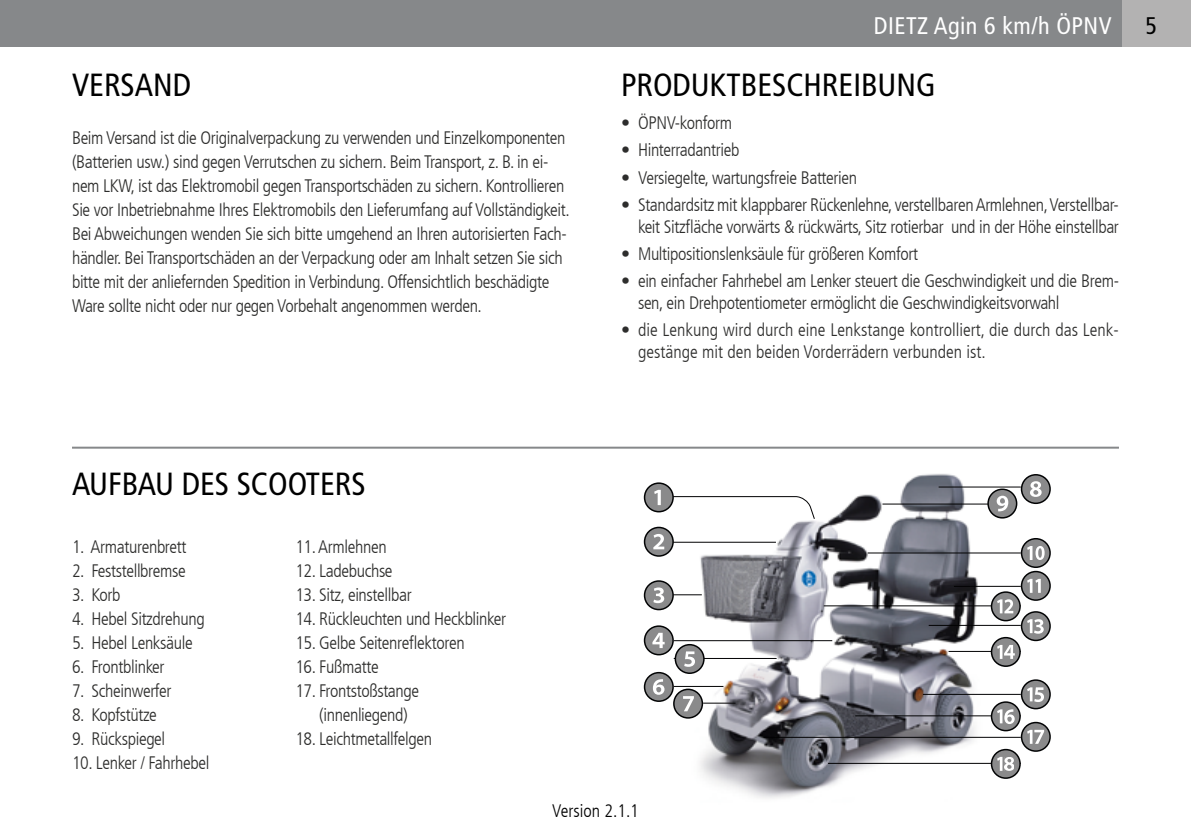
<style>
.page{position:relative;width:1191px;height:840px;background:#fff}
.page>*{position:absolute;margin:0;border:0;box-sizing:border-box;transform-origin:0 0}
.t1{font:condensed 32px "Frutiger LT";color:#000}
.t2{font:condensed 24px "Frutiger LT";letter-spacing:.02em;color:#fff}
.t3{font:condensed 24px "Frutiger LT";color:#000}
.t4{font:300 condensed 18px/24px "Frutiger LT";letter-spacing:-.02em;color:#2d2d2c}
.t5{font:300 condensed 18px/21.6px "Frutiger LT";color:#2d2d2c}
.t6{font:300 condensed 18px "Frutiger LT";color:#000}
</style>
<div class="page">
<div style="left:0;top:0;width:1191px;height:47px;background:#86888a"></div>
<div style="left:1123px;top:0;width:68px;height:47px;background:#b3b2b2"></div>
<hr style="left:72px;top:446px;width:1047px;height:2px;background:#86888a">
<img style="left:673px;top:473px;width:335px;height:326px">
<hr style="left:867px;top:552px;width:153px;height:1px;background:#020203">
<hr style="left:673px;top:541px;width:103px;height:1px;background:#020203">
<hr style="left:882px;top:503px;width:131px;height:1px;background:#020203">
<hr style="left:823px;top:605px;width:197px;height:1px;background:#020203">
<hr style="left:703px;top:702px;width:32px;height:1px;background:#020203">
<hr style="left:674px;top:685px;width:49px;height:1px;background:#020203">
<hr style="left:763px;top:736px;width:257px;height:1px;background:#020203">
<hr style="left:923px;top:693px;width:97px;height:1px;background:#020203">
<hr style="left:828px;top:762px;width:192px;height:1px;background:#020203">
<hr style="left:948px;top:650px;width:72px;height:1px;background:#020203">
<hr style="left:928px;top:624px;width:92px;height:1px;background:#020203">
<hr style="left:674px;top:657px;width:102px;height:1px;background:#020203">
<hr style="left:954px;top:585px;width:66px;height:1px;background:#020203">
<hr style="left:938px;top:486px;width:82px;height:1px;background:#020203">
<hr style="left:674px;top:639px;width:158px;height:1px;background:#020203">
<hr style="left:855px;top:715px;width:165px;height:1px;background:#020203">
<div style="left:644px;top:482px;width:30px;height:30px;border:3px solid #020304;border-radius:50%"></div>
<svg style="left:645px;top:483px;width:170px;height:37px"></svg>
<div style="left:644px;top:526px;width:30px;height:30px;border:3px solid #020304;border-radius:50%"></div>
<svg style="left:645px;top:528px;width:27px;height:27px"></svg>
<div style="left:644px;top:625px;width:30px;height:30px;border:3px solid #020304;border-radius:50%"></div>
<div style="left:644px;top:671px;width:30px;height:30px;border:3px solid #020304;border-radius:50%"></div>
<div style="left:673px;top:688px;width:30px;height:30px;border:3px solid #020304;border-radius:50%"></div>
<div style="left:644px;top:580px;width:30px;height:30px;border:3px solid #020304;border-radius:50%"></div>
<svg style="left:645px;top:581px;width:57px;height:27px"></svg>
<div style="left:674px;top:643px;width:30px;height:30px;border:3px solid #020304;border-radius:50%"></div>
<svg style="left:645px;top:626px;width:58px;height:90px"></svg>
<div style="left:1020px;top:473px;width:30px;height:31px;border:3px solid #020304;border-radius:50%"></div>
<svg style="left:1022px;top:475px;width:27px;height:27px"></svg>
<div style="left:987px;top:488px;width:30px;height:30px;border:3px solid #020304;border-radius:50%"></div>
<svg style="left:989px;top:489px;width:27px;height:27px"></svg>
<div style="left:1020px;top:537px;width:30px;height:30px;border:3px solid #020304;border-radius:50%"></div>
<svg style="left:1022px;top:539px;width:27px;height:27px"></svg>
<div style="left:1020px;top:570px;width:30px;height:30px;border:3px solid #020304;border-radius:50%"></div>
<div style="left:990px;top:591px;width:30px;height:30px;border:3px solid #020304;border-radius:50%"></div>
<div style="left:1020px;top:610px;width:30px;height:30px;border:3px solid #020304;border-radius:50%"></div>
<div style="left:990px;top:636px;width:30px;height:30px;border:3px solid #020304;border-radius:50%"></div>
<svg style="left:992px;top:572px;width:57px;height:93px"></svg>
<div style="left:1020px;top:679px;width:30px;height:30px;border:3px solid #020304;border-radius:50%"></div>
<div style="left:990px;top:701px;width:30px;height:30px;border:3px solid #020304;border-radius:50%"></div>
<div style="left:1020px;top:721px;width:30px;height:30px;border:3px solid #020304;border-radius:50%"></div>
<div style="left:990px;top:748px;width:30px;height:30px;border:3px solid #020304;border-radius:50%"></div>
<svg style="left:992px;top:680px;width:57px;height:97px"></svg>
<h1 class="t1" style="left:72px;top:66px;width:121px">VERSAND</h1>
<p class="t4" style="left:72px;top:126px;width:499px">Beim Versand ist die Originalverpackung zu verwenden und Einzelkomponenten (Batterien usw.) sind gegen Verrutschen zu sichern. Beim Transport, z. B. in ei&shy;nem LKW, ist das Elektromobil gegen Transportschäden zu sichern. Kontrollieren Sie vor Inbetriebnahme Ihres Elektromobils den Lieferumfang auf Vollständigkeit.<br>Bei Abweichungen wenden Sie sich bitte umgehend an Ihren autorisierten Fach&shy;händler. Bei Transportschäden an der Verpackung oder am Inhalt setzen Sie sich bitte mit der anliefernden Spedition in Verbindung. Offensichtlich beschädigte Ware sollte nicht oder nur gegen Vorbehalt angenommen werden.</p>
<h1 class="t1" style="left:72px;top:464px;width:295px">AUFBAU DES SCOOTERS</h1>
<p class="t4" style="left:72px;top:534px;width:116px">1. Armaturenbrett</p>
<p class="t4" style="left:72px;top:558px;width:115px">2. Feststellbremse</p>
<p class="t4" style="left:72px;top:582px;width:50px">3. Korb</p>
<p class="t4" style="left:72px;top:606px;width:134px">4. Hebel Sitzdrehung</p>
<p class="t4" style="left:72px;top:630px;width:122px">5. Hebel Lenksäule</p>
<p class="t4" style="left:72px;top:654px;width:94px">6. Frontblinker</p>
<p class="t4" style="left:72px;top:678px;width:101px">7. Scheinwerfer</p>
<p class="t4" style="left:72px;top:702px;width:86px">8. Kopfstütze</p>
<p class="t4" style="left:72px;top:726px;width:95px">9. Rückspiegel</p>
<p class="t4" style="left:72px;top:750px;width:139px">10. Lenker / Fahrhebel</p>
<p class="t4" style="left:295px;top:534px;width:93px">11. Armlehnen</p>
<p class="t4" style="left:295px;top:558px;width:99px">12. Ladebuchse</p>
<p class="t4" style="left:295px;top:582px;width:118px">13. Sitz, einstellbar</p>
<p class="t4" style="left:295px;top:606px;width:212px">14. Rückleuchten und Heckblinker</p>
<p class="t4" style="left:295px;top:630px;width:171px">15. Gelbe Seitenreflektoren</p>
<p class="t4" style="left:295px;top:654px;width:85px">16. Fußmatte</p>
<p class="t4" style="left:319px;top:678px;width:102px;text-indent:-24px">17. Frontstoßstange (innenliegend)</p>
<p class="t4" style="left:295px;top:726px;width:138px">18. Leichtmetallfelgen</p>
<h2 class="t2" style="left:874px;top:11px;width:239px">DIETZ Agin 6 km/h ÖPNV</h2>
<h2 class="t3" style="left:1145px;top:11px;width:13px">5</h2>
<h1 class="t1" style="left:621px;top:66px;width:316px">PRODUKTBESCHREIBUNG</h1>
<p class="t4" style="left:621px;top:111px;width:113px">• ÖPNV-konform</p>
<p class="t4" style="left:621px;top:138px;width:120px">• Hinterradantrieb</p>
<p class="t4" style="left:621px;top:166px;width:238px">• Versiegelte, wartungsfreie Batterien</p>
<p class="t4" style="left:621px;top:194px;width:499px;line-height:21.6px;text-align:right">• Standardsitz mit klappbarer Rückenlehne, verstellbaren Armlehnen, Verstellbar&shy;keit Sitzfläche vorwärts &amp; rückwärts, Sitz rotierbar und in der Höhe einstellbar</p>
<p class="t4" style="left:621px;top:242px;width:298px">• Multipositionslenksäule für größeren Komfort</p>
<p class="t4" style="left:638px;top:270px;width:482px;line-height:21.6px;text-indent:-17px">• ein einfacher Fahrhebel am Lenker steuert die Geschwindigkeit und die Brem&shy;sen, ein Drehpotentiometer ermöglicht die Geschwindigkeitsvorwahl</p>
<p class="t5" style="left:638px;top:319px;width:482px;text-indent:-17px">• die Lenkung wird durch eine Lenkstange kontrolliert, die durch das Lenk&shy;gestänge mit den beiden Vorderrädern verbunden ist.</p>
<p class="t6" style="left:552px;top:800px;width:88px">Version 2.1.1</p>
</div>
